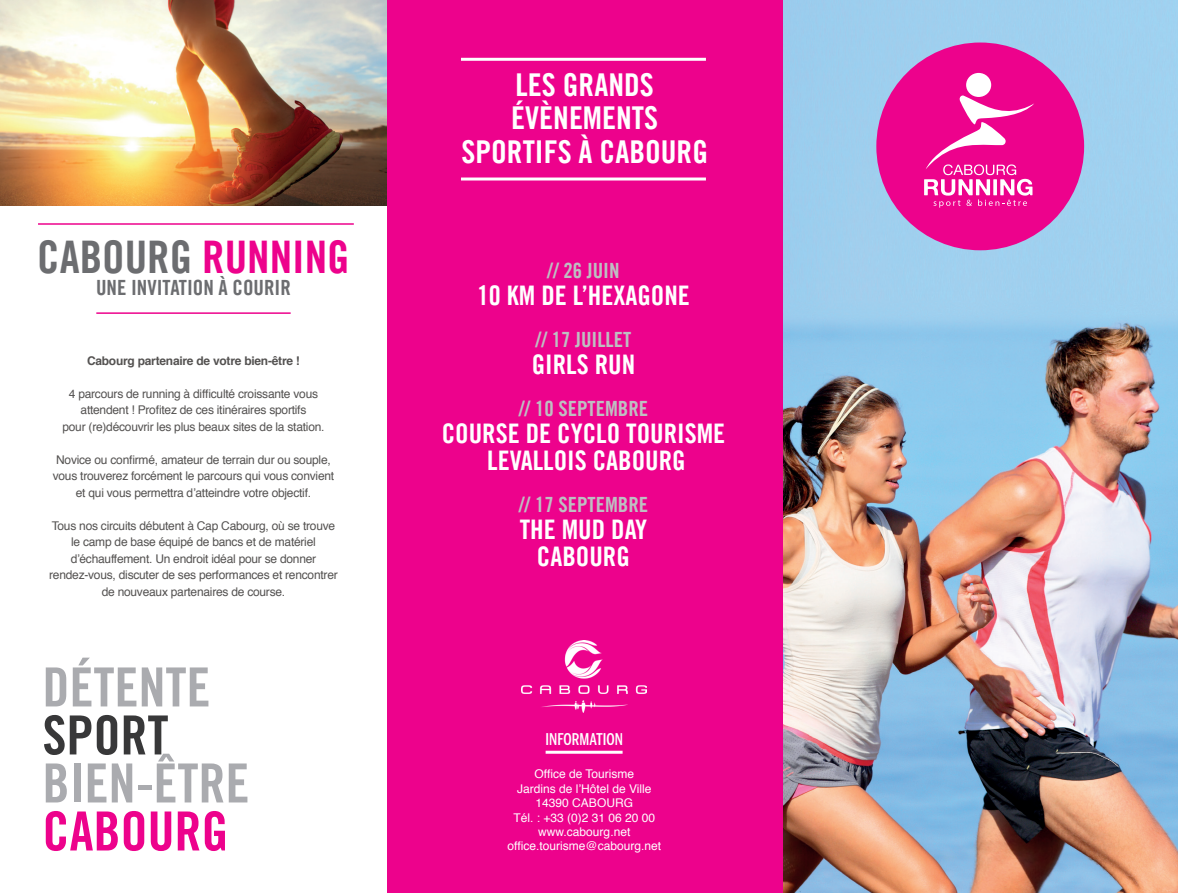
<style>
.page{position:relative;width:1178px;height:893px;background:#fff}
.page>*{position:absolute;margin:0;border:0;box-sizing:border-box;transform-origin:0 0}
.t1{font:700 condensed 54px "Trade Gothicfor Nike 365";color:#aaabaf}
.t2{font:700 condensed 54px "Trade Gothicfor Nike 365";color:#ed028c}
.t3{font:700 condensed 54px "Trade Gothicfor Nike 365";color:#383839}
.t4{font:700 condensed 45px "Trade Gothicfor Nike 365";color:#6c6d70}
.t5{font:700 condensed 31.5px/33.6px "Trade Gothicfor Nike 365";color:#fff;text-align:center}
.t6{font:700 condensed 27px/27px "Trade Gothicfor Nike 365";color:#fff;text-align:center}
.t7{font:700 condensed 21px "Trade Gothicfor Nike 365";color:#bebfc2}
.t8{font:700 condensed 21px "Trade Gothicfor Nike 365";color:#6c6d70}
.t9{font:500 16.05px "Benton Sans Comp";color:#fff}
.t10{font:12px/16.5px "Helvetica";letter-spacing:-.02em;color:#545251;text-align:center}
.t11{font:12px/14.4px "Helvetica";color:#fff;text-align:center}
.t12{font:700 12px "Helvetica";letter-spacing:-.02em;color:#545251}
.s1{color:#ed028c}
</style>
<div class="page">
<img style="left:782px;top:0;width:396px;height:893px">
<div style="left:387px;top:0;width:395px;height:893px;background:#ed028c"></div>
<img style="left:522px;top:640px;width:124px;height:72px">
<hr style="left:461px;top:58px;width:245px;height:3px;background:#fff">
<hr style="left:461px;top:177px;width:245px;height:3px;background:#fff">
<hr style="left:546px;top:751px;width:76px;height:3px;background:#fff">
<img style="left:0;top:0;width:387px;height:205px">
<hr style="left:96px;top:312px;width:195px;height:2px;background:#ed028c">
<div style="left:876px;top:43px;width:208px;height:207px;background:#ed028c;border-radius:50%"></div>
<div style="left:966px;top:73px;width:25px;height:24px;background:#fff;border-radius:50%"></div>
<svg style="left:924px;top:95px;width:110px;height:113px"></svg>
<hr style="left:38px;top:223px;width:316px;height:2px;background:#ed028c">
<h2 class="t4" style="left:37px;top:229px;width:314px">CABOURG <span class="s1">RUNNING</span></h2>
<h3 class="t8" style="left:96px;top:275px;width:196px">UNE INVITATION À COURIR</h3>
<p class="t12" style="left:87px;top:351px;width:214px">Cabourg partenaire de votre bien-être !</p>
<p class="t10" style="left:62px;top:386px;width:264px">4 parcours de running à difficulté croissante vous attendent ! Profitez de ces itinéraires sportifs<br>pour (re)découvrir les plus beaux sites de la station.</p>
<p class="t10" style="left:53px;top:452px;width:283px">Novice ou confirmé, amateur de terrain dur ou souple, vous trouverez forcément le parcours qui vous convient et qui vous permettra d’atteindre votre objectif.</p>
<p class="t10" style="left:49px;top:518px;width:290px">Tous nos circuits débutent à Cap Cabourg, où se trouve le camp de base équipé de bancs et de matériel d’échauffement. Un endroit idéal pour se donner rendez-vous, discuter de ses performances et rencontrer de nouveaux partenaires de course.</p>
<h1 class="t1" style="left:43px;top:654px;width:169px">DÉTENTE</h1>
<h1 class="t3" style="left:43px;top:702px;width:127px">SPORT</h1>
<h1 class="t1" style="left:43px;top:750px;width:208px">BIEN-ÊTRE</h1>
<h1 class="t2" style="left:43px;top:798px;width:187px">CABOURG</h1>
<h3 class="t5" style="left:461px;top:67px;width:248px">LES GRANDS<br>ÉVÈNEMENTS<br>SPORTIFS À CABOURG</h3>
<h3 class="t7" style="left:547px;top:258px;width:74px">// 26 JUIN</h3>
<h3 class="t6" style="left:477px;top:282px;width:214px">10 KM DE L’HEXAGONE</h3>
<h3 class="t7" style="left:536px;top:327px;width:97px">// 17 JUILLET</h3>
<h3 class="t6" style="left:532px;top:351px;width:105px">GIRLS RUN</h3>
<h3 class="t7" style="left:519px;top:396px;width:131px">// 10 SEPTEMBRE</h3>
<h3 class="t6" style="left:442px;top:420px;width:285px">COURSE DE CYCLO TOURISME<br>LEVALLOIS CABOURG</h3>
<h3 class="t7" style="left:519px;top:492px;width:131px">// 17 SEPTEMBRE</h3>
<h3 class="t6" style="left:520px;top:516px;width:129px">THE MUD DAY<br>CABOURG</h3>
<h3 class="t9" style="left:546px;top:730px;width:79px">INFORMATION</h3>
<p class="t11" style="left:507px;top:767px;width:155px">Office de Tourisme<br>Jardins de l’Hôtel de Ville<br>14390 CABOURG<br>Tél. : +33 (0)2 31 06 20 00 www.cabourg.net office.tourisme@cabourg.net</p>
</div>
